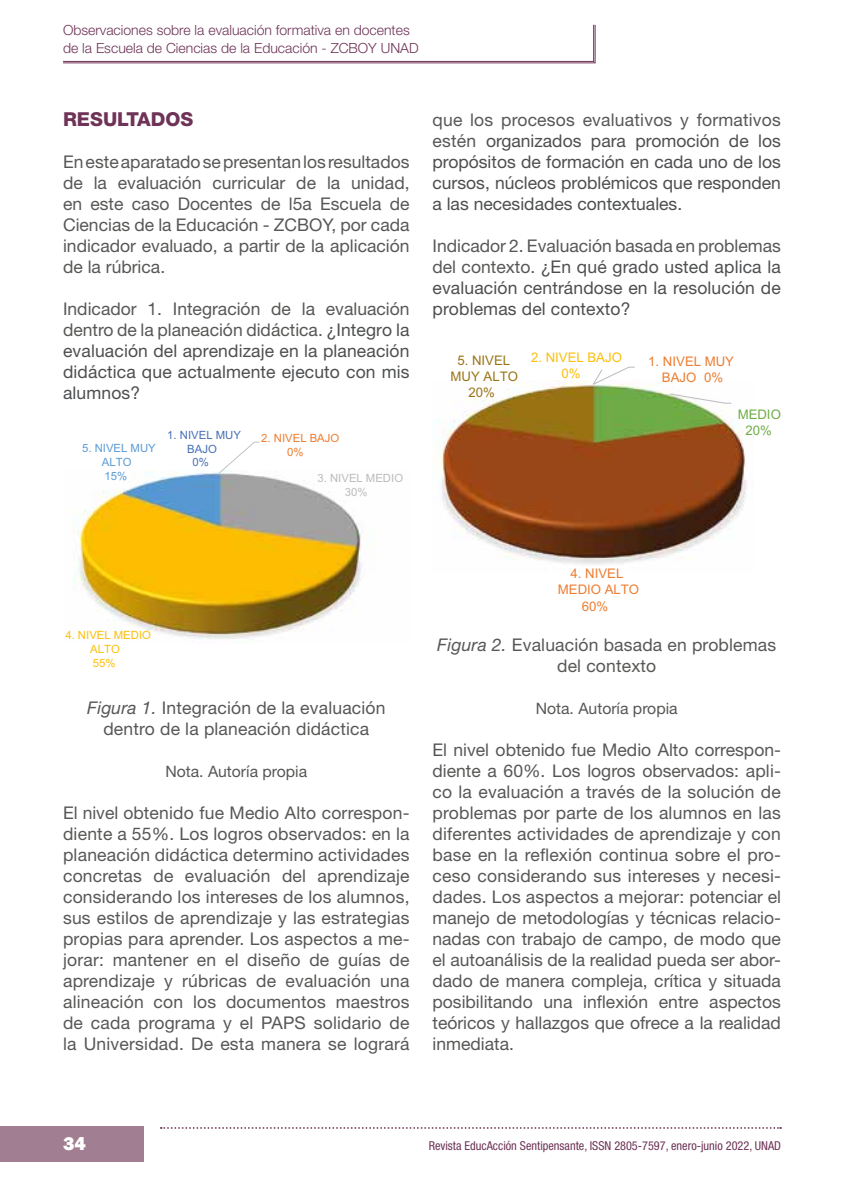
<style>
.page{position:relative;width:844px;height:1191px;background:#fff}
.page>*{position:absolute;margin:0;border:0;box-sizing:border-box;transform-origin:0 0}
.t1{font:800 19.25px "Helvetica Neue LT Std";color:#6e3357}
.t2{font:800 19.25px "Franklin Gothic";color:#fff}
.t3{font:17.5px/21px "Helvetica Neue LT Std";letter-spacing:.01em;color:#575756;text-align:justify}
.t4{font:17.5px/21px "Helvetica Neue LT Std";letter-spacing:.01em;color:#4d4e50;text-align:justify}
.t5{font:15.75px "Helvetica Neue LT Std";color:#575756}
.t6{font:300 14px/17.5px "Helvetica Neue LT Std";color:#6e3357}
.t7{font:13.12px/16.1px "Arial";color:#ed7d31;text-align:center}
.t8{font:13.12px/16.1px "Arial";color:#997414;text-align:center}
.t9{font:13.12px/16.1px "Arial";color:#fcbf0b}
.t10{font:13.12px/16.1px "Arial";color:#70ad47;text-align:center}
.t11{font:condensed 12.25px "Helvetica Neue LT Std";color:#6e3357}
.t12{font:11.38px/13.8px "Arial";color:#fcbf0b}
.t13{font:11.38px/13.8px "Arial";color:#5b9bd4;text-align:center}
.t14{font:11.38px/13.8px "Arial";color:#4670b6;text-align:center}
.t15{font:11.38px/13.8px "Arial";color:#bcbcbb}
.t16{font:11.38px/13.8px "Arial";color:#ed7d31}
.s1{color:#575756}
.s2{font-style:italic}
</style>
<div class="page">
<div style="left:0;top:1126px;width:143px;height:35px;background:#a27e93"></div>
<svg style="left:63px;top:25px;width:532px;height:38px"></svg>
<svg style="left:161px;top:1127px;width:619px;height:1px"></svg>
<img style="left:73px;top:472px;width:302px;height:168px">
<svg style="left:219px;top:442px;width:40px;height:31px"></svg>
<img style="left:436px;top:385px;width:317px;height:179px">
<svg style="left:592px;top:366px;width:42px;height:19px"></svg>
<svg style="left:669px;top:393px;width:62px;height:11px"></svg>
<p class="t6" style="left:63px;top:21px;width:357px">Observaciones sobre la evaluación formativa en docentes de la Escuela de Ciencias de la Educación - ZCBOY UNAD</p>
<p class="t1" style="left:63px;top:108px;width:132px">RESULTADOS</p>
<p class="t3" style="left:63px;top:151px;width:348px">En este aparatado se presentan los resultados de la evaluación curricular de la unidad, en este caso Docentes de l5a Escuela de Ciencias de la Educación - ZCBOY, por cada indicador evaluado, a partir de la aplicación de la rúbrica.</p>
<p class="t4" style="left:63px;top:298px;width:348px"><span class="s1">Indicador 1. Integración de la evaluación dentro de la planeación didáctica.</span> ¿Integro la evaluación del aprendizaje en la planeación didáctica que actualmente ejecuto con mis alumnos?</p>
<p class="t14" style="left:167px;top:428px;width:75px">1. NIVEL MUY<br>BAJO<br>0%</p>
<p class="t16" style="left:287px;top:431px;width:54px;text-indent:-26px">2. NIVEL BAJO<br>0%</p>
<p class="t15" style="left:345px;top:471px;width:60px;text-indent:-27px">3. NIVEL MEDIO<br>30%</p>
<p class="t13" style="left:82px;top:441px;width:75px">5. NIVEL MUY<br>ALTO<br>15%</p>
<p class="t4" style="left:432px;top:109px;width:350px"><span class="s1">que los procesos evaluativos y formativos estén</span> organizados para promoción de los propósitos de formación en cada uno de los cursos, núcleos problémicos que responden a las necesidades contextuales.</p>
<p class="t4" style="left:432px;top:235px;width:350px"><span class="s1">Indicador 2. Evaluación basada en problemas del contexto.</span> ¿En qué grado usted aplica la evaluación centrándose en la resolución de problemas del contexto?</p>
<p class="t7" style="left:648px;top:353px;width:87px">1. NIVEL MUY<br>BAJO 0%</p>
<p class="t9" style="left:561px;top:349px;width:62px;text-indent:-30px">2. NIVEL BAJO<br>0%</p>
<p class="t8" style="left:450px;top:352px;width:69px">5. NIVEL<br>MUY ALTO<br>20%</p>
<p class="t10" style="left:737px;top:406px;width:45px">MEDIO<br>20%</p>
<p class="t12" style="left:90px;top:628px;width:62px;text-indent:-25px">4. NIVEL MEDIO<br>ALTO<br>55%</p>
<p class="t3" style="left:87px;top:697px;width:300px;text-align:center"><span class="s2">Figura 1.</span> Integración de la evaluación dentro de la planeación didáctica</p>
<p class="t5" style="left:165px;top:762px;width:143px">Nota. Autoría propia</p>
<p class="t3" style="left:63px;top:802px;width:348px">El nivel obtenido fue Medio Alto correspon&shy;diente a 55%. Los logros observados: en la planeación didáctica determino actividades concretas de evaluación del aprendizaje considerando los intereses de los alumnos, sus estilos de aprendizaje y las estrategias propias para aprender. Los aspectos a me&shy;jorar: mantener en el diseño de guías de aprendizaje y rúbricas de evaluación una alineación con los documentos maestros de cada programa y el PAPS solidario de la Universidad. De esta manera se logrará</p>
<p class="t7" style="left:557px;top:565px;width:83px">4. NIVEL<br>MEDIO ALTO<br>60%</p>
<p class="t3" style="left:437px;top:634px;width:340px;text-align:center"><span class="s2">Figura 2.</span> Evaluación basada en problemas del contexto</p>
<p class="t5" style="left:535px;top:699px;width:143px">Nota. Autoría propia</p>
<p class="t3" style="left:432px;top:739px;width:350px">El nivel obtenido fue Medio Alto correspon&shy;diente a 60%. Los logros observados: apli&shy;co la evaluación a través de la solución de problemas por parte de los alumnos en las diferentes actividades de aprendizaje y con base en la reflexión continua sobre el pro&shy;ceso considerando sus intereses y necesi&shy;dades. Los aspectos a mejorar: potenciar el manejo de metodologías y técnicas relacio&shy;nadas con trabajo de campo, de modo que el autoanálisis de la realidad pueda ser abor&shy;dado de manera compleja, crítica y situada posibilitando una inflexión entre aspectos teóricos y hallazgos que ofrece a la realidad inmediata.</p>
<p class="t2" style="left:63px;top:1131px;width:24px">34</p>
<p class="t11" style="left:428px;top:1139px;width:353px">Revista EducAcción Sentipensante, ISSN 2805-7597, enero-junio 2022, UNAD</p>
</div>
